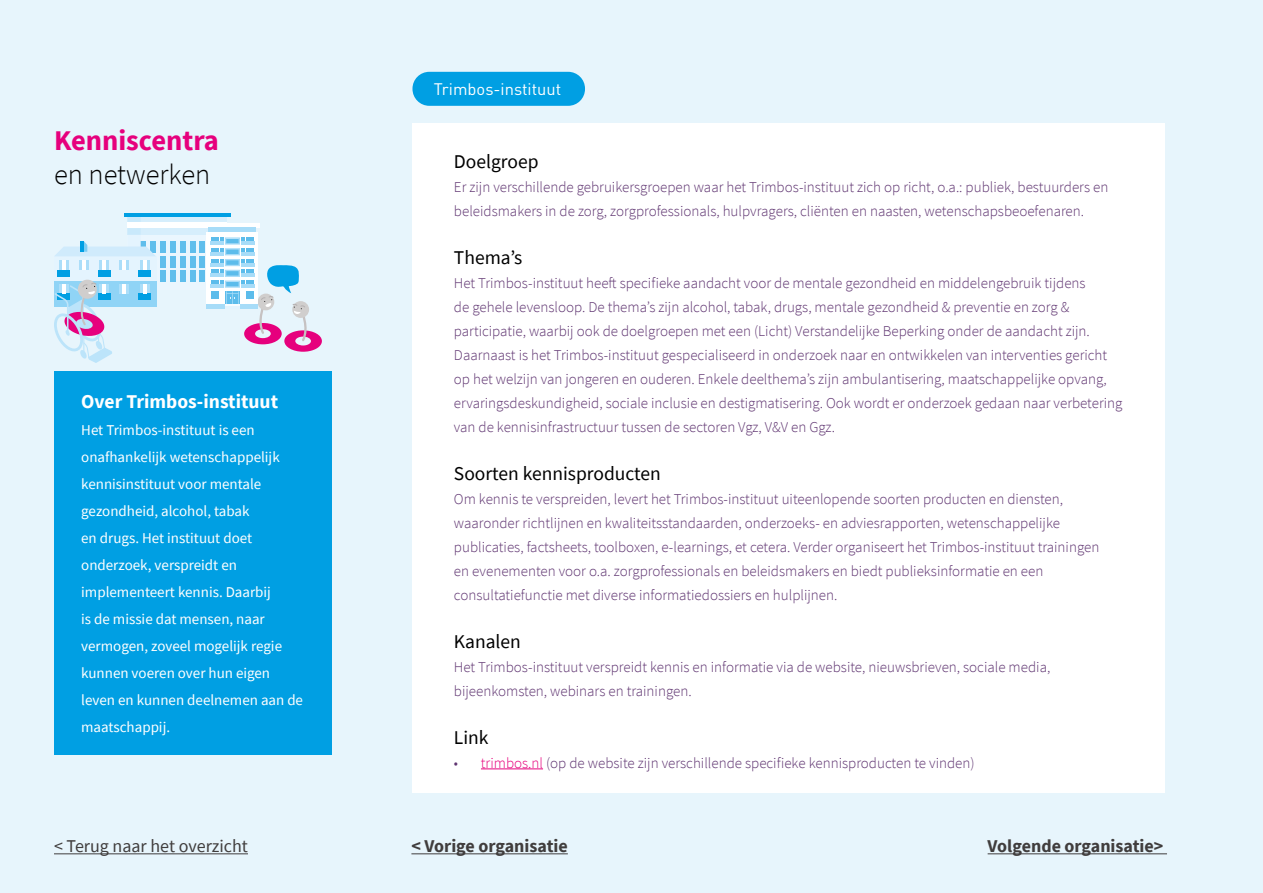
<style>
.page{position:relative;width:1263px;height:893px;background:#e7f5fc}
.page>*{position:absolute;margin:0;border:0;box-sizing:border-box;transform-origin:0 0}
.t1{font:700 28.5px "Source Sans Pro";color:#e6007d}
.t2{font:300 28.5px "Source Sans Pro";color:#000}
.t3{font:19.5px "Source Sans Pro";color:#000}
.t4{font:700 19.5px "Source Sans Pro";color:#fff}
.t5{font:700 18px "Source Sans Pro";color:#403d3d}
.t6{font:18px "Source Sans Pro";color:#403d3d}
.t7{font:16.5px "DIN Pro";color:#fff}
.t8{font:300 15px/24px "Source Sans Pro";color:#5e3370}
.t9{font:15px/27px "Source Sans Pro";color:#fff}
.s1{color:#e6007d}
</style>
<div class="page">
<hr style="left:54px;top:853px;width:194px;height:1px;background:#403d3d">
<hr style="left:988px;top:853px;width:179px;height:1px;background:#403d3d">
<hr style="left:411px;top:853px;width:157px;height:1px;background:#403d3d">
<div style="left:128px;top:215px;width:99px;height:74px;background:#d6eefc"></div>
<div style="left:128px;top:235px;width:99px;height:54px;background:#eaf6fe"></div>
<div style="left:128px;top:223px;width:99px;height:5px;background:#fff"></div>
<div style="left:160px;top:241px;width:6px;height:12px;background:#60beec"></div>
<div style="left:170px;top:241px;width:6px;height:12px;background:#60beec"></div>
<div style="left:180px;top:241px;width:5px;height:12px;background:#60beec"></div>
<div style="left:190px;top:241px;width:5px;height:12px;background:#60beec"></div>
<div style="left:200px;top:241px;width:5px;height:12px;background:#60beec"></div>
<div style="left:160px;top:256px;width:6px;height:11px;background:#60beec"></div>
<div style="left:170px;top:256px;width:6px;height:11px;background:#60beec"></div>
<div style="left:180px;top:256px;width:5px;height:11px;background:#60beec"></div>
<div style="left:190px;top:256px;width:5px;height:11px;background:#60beec"></div>
<div style="left:200px;top:256px;width:5px;height:11px;background:#60beec"></div>
<div style="left:160px;top:270px;width:6px;height:12px;background:#60beec"></div>
<div style="left:170px;top:270px;width:6px;height:12px;background:#60beec"></div>
<div style="left:180px;top:270px;width:5px;height:12px;background:#60beec"></div>
<div style="left:190px;top:270px;width:5px;height:12px;background:#60beec"></div>
<div style="left:200px;top:270px;width:5px;height:12px;background:#60beec"></div>
<hr style="left:124px;top:214px;width:106px;height:3px;background:#009fe3">
<div style="left:207px;top:232px;width:51px;height:72px;background:#fff"></div>
<svg style="left:208px;top:224px;width:52px;height:4px"></svg>
<hr style="left:209px;top:228px;width:47px;height:4px;background:#a7dcf8">
<hr style="left:207px;top:304px;width:51px;height:4px;background:#a7dcf8">
<svg style="left:210px;top:237px;width:112px;height:115px"></svg>
<svg style="left:54px;top:217px;width:102px;height:146px"></svg>
<div style="left:412px;top:123px;width:753px;height:670px;background:#fff"></div>
<hr style="left:481px;top:768px;width:62px;height:1px;background:#e6007d">
<div style="left:54px;top:371px;width:278px;height:384px;background:#009fe3"></div>
<div style="left:412px;top:72px;width:173px;height:34px;background:#009fe3;border-radius:17px"></div>
<h1 class="t1" style="left:54px;top:122px;width:166px">Kenniscentra</h1>
<h1 class="t2" style="left:54px;top:158px;width:158px">en netwerken</h1>
<h2 class="t4" style="left:81px;top:388px;width:198px">Over Trimbos-instituut</h2>
<p class="t9" style="left:81px;top:416px;width:223px">Het Trimbos-instituut is een onafhankelijk wetenschappelijk kennisinstituut voor mentale gezondheid, alcohol, tabak<br>en drugs. Het instituut doet onderzoek, verspreidt en implementeert kennis. Daarbij<br>is de missie dat mensen, naar vermogen, zoveel mogelijk regie kunnen voeren over hun eigen leven en kunnen deelnemen aan de maatschappij.</p>
<p class="t7" style="left:434px;top:78px;width:129px">Trimbos-instituut</p>
<h2 class="t3" style="left:454px;top:149px;width:86px">Doelgroep</h2>
<p class="t8" style="left:454px;top:175px;width:656px">Er zijn verschillende gebruikersgroepen waar het Trimbos-instituut zich op richt, o.a.: publiek, bestuurders en beleidsmakers in de zorg, zorgprofessionals, hulpvragers, cliënten en naasten, wetenschapsbeoefenaren.</p>
<h2 class="t3" style="left:454px;top:245px;width:70px">Thema’s</h2>
<p class="t8" style="left:454px;top:271px;width:670px">Het Trimbos-instituut heeft specifieke aandacht voor de mentale gezondheid en middelengebruik tijdens<br>de gehele levensloop. De thema’s zijn alcohol, tabak, drugs, mentale gezondheid &amp; preventie en zorg &amp; participatie, waarbij ook de doelgroepen met een (Licht) Verstandelijke Beperking onder de aandacht zijn.<br>Daarnaast is het Trimbos-instituut gespecialiseerd in onderzoek naar en ontwikkelen van interventies gericht op het welzijn van jongeren en ouderen. Enkele deelthema’s zijn ambulantisering, maatschappelijke opvang, ervaringsdeskundigheid, sociale inclusie en destigmatisering. Ook wordt er onderzoek gedaan naar verbetering van de kennisinfrastructuur tussen de sectoren Vgz, V&amp;V en Ggz.</p>
<h2 class="t3" style="left:454px;top:461px;width:208px">Soorten kennisproducten</h2>
<p class="t8" style="left:454px;top:487px;width:647px">Om kennis te verspreiden, levert het Trimbos-instituut uiteenlopende soorten producten en diensten, waaronder richtlijnen en kwaliteitsstandaarden, onderzoeks- en adviesrapporten, wetenschappelijke publicaties, factsheets, toolboxen, e-learnings, et cetera. Verder organiseert het Trimbos-instituut trainingen en evenementen voor o.a. zorgprofessionals en beleidsmakers en biedt publieksinformatie en een consultatiefunctie met diverse informatiedossiers en hulplijnen.</p>
<h2 class="t3" style="left:454px;top:629px;width:68px">Kanalen</h2>
<p class="t8" style="left:454px;top:655px;width:598px">Het Trimbos-instituut verspreidt kennis en informatie via de website, nieuwsbrieven, sociale media, bijeenkomsten, webinars en trainingen.</p>
<h2 class="t3" style="left:454px;top:725px;width:36px">Link</h2>
<p class="t8" style="left:454px;top:751px;width:522px">• <span class="s1">trimbos.nl</span> (op de website zijn verschillende specifieke kennisproducten te vinden)</p>
<p class="t6" style="left:54px;top:835px;width:195px">&lt; Terug naar het overzicht</p>
<p class="t5" style="left:411px;top:834px;width:158px">&lt; Vorige organisatie</p>
<p class="t5" style="left:988px;top:834px;width:177px">Volgende organisatie&gt;</p>
</div>
